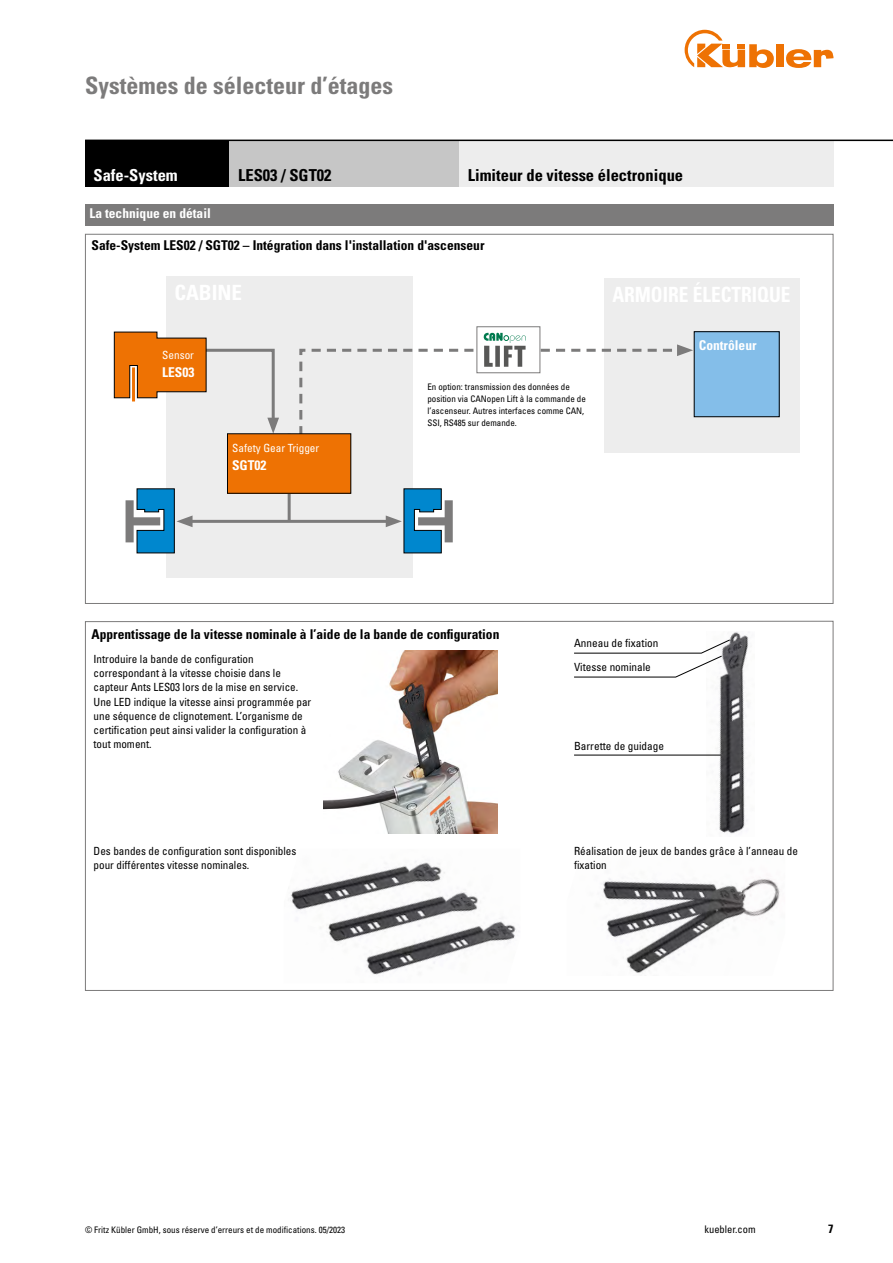
<style>
.page{position:relative;width:893px;height:1263px;background:#fff}
.page>*{position:absolute;margin:0;border:0;box-sizing:border-box;transform-origin:0 0}
.Kapitel{font:700 condensed 24px "Univers LT Std";color:#7c7b7b}
.t1{font:700 condensed 16.5px "Univers LT Std";color:#000}
.t2{font:700 condensed 16.5px "Univers LT Std";color:#fff}
.Bestellschlüssel{font:700 condensed 13.5px "Univers LT Std";color:#000}
.Bestellschlüssel-2{font:700 condensed 13.5px "Univers LT Std";color:#fff}
.t3{font:700 condensed 12px "Univers LT Std";color:#000}
._9_Text_fett{font:condensed 11.25px/14.2px "Univers LT Std";color:#000}
.t4{font:condensed 11.25px "Univers LT Std";color:#fff}
.t5{font:condensed 10.5px "Univers LT Std";color:#000}
.Bestellschlüssel-3{font:condensed 9px/12px "Univers LT Std";color:#000}
</style>
<div class="page">
<div style="left:776px;top:44px;width:8px;height:23px;background:#ee7203"></div>
<svg style="left:786px;top:49px;width:47px;height:19px"></svg>
<svg style="left:685px;top:30px;width:89px;height:38px"></svg>
<img style="left:707px;top:632px;width:42px;height:202px">
<svg style="left:574px;top:639px;width:156px;height:38px"></svg>
<hr style="left:574px;top:755px;width:147px;height:1px;background:#000">
<img style="left:323px;top:651px;width:175px;height:183px">
<img style="left:602px;top:878px;width:178px;height:95px">
<img style="left:290px;top:861px;width:227px;height:114px">
<div style="left:166px;top:276px;width:246px;height:302px;background:#ededed"></div>
<div style="left:604px;top:279px;width:195px;height:174px;background:#ededed"></div>
<hr style="left:187px;top:520px;width:204px;height:3px;background:#7c7b7b">
<hr style="left:288px;top:434px;width:3px;height:87px;background:#7c7b7b">
<div style="left:130px;top:517px;width:30px;height:8px;background:#7c7b7b"></div>
<div style="left:418px;top:517px;width:31px;height:8px;background:#7c7b7b"></div>
<div style="left:126px;top:500px;width:8px;height:42px;background:#7c7b7b"></div>
<div style="left:445px;top:500px;width:8px;height:42px;background:#7c7b7b"></div>
<svg style="left:136px;top:488px;width:57px;height:66px"></svg>
<svg style="left:386px;top:488px;width:56px;height:66px"></svg>
<svg style="left:114px;top:331px;width:165px;height:102px"></svg>
<hr style="left:132px;top:367px;width:3px;height:34px;background:#ee7203">
<svg style="left:299px;top:333px;width:394px;height:117px"></svg>
<div style="left:476px;top:326px;width:64px;height:47px;border:1px solid #7c7b7b"></div>
<div style="left:459px;top:140px;width:374px;height:47px;background:#ededed"></div>
<div style="left:85px;top:140px;width:145px;height:47px;background:#000"></div>
<div style="left:230px;top:140px;width:229px;height:47px;background:#c6c6c6"></div>
<div style="left:85px;top:204px;width:748px;height:21px;background:#7c7b7b"></div>
<div style="left:694px;top:332px;width:85px;height:85px;background:#84bee9"></div>
<div style="left:694px;top:331px;width:86px;height:86px;border:1px solid #000"></div>
<div style="left:227px;top:434px;width:124px;height:59px;background:#ee7203"></div>
<div style="left:227px;top:433px;width:124px;height:61px;border:1px solid #000"></div>
<hr style="left:85px;top:140px;width:808px;height:1px;background:#000">
<p class="Kapitel" style="left:85px;top:71px;width:309px">Systèmes de sélecteur d’étages</p>
<p class="t2" style="left:94px;top:165px;width:86px">Safe-System</p>
<p class="t1" style="left:238px;top:165px;width:95px">LES03 / SGT02</p>
<p class="t1" style="left:468px;top:165px;width:217px">Limiteur de vitesse électronique</p>
<p class="Bestellschlüssel-2" style="left:89px;top:205px;width:123px">La technique en détail</p>
<p class="Bestellschlüssel" style="left:91px;top:237px;width:394px">Safe-System LES02 / SGT02 – Intégration dans l'installation d'ascenseur</p>
<p class="t4" style="left:162px;top:348px;width:33px">Sensor</p>
<p class="Bestellschlüssel-2" style="left:162px;top:364px;width:34px">LES03</p>
<p class="t4" style="left:232px;top:441px;width:89px">Safety Gear Trigger</p>
<p class="Bestellschlüssel-2" style="left:232px;top:457px;width:36px">SGT02</p>
<p class="Bestellschlüssel-3" style="left:427px;top:381px;width:160px">En option: transmission des données de position via CANopen Lift à la commande de l’ascenseur. Autres interfaces comme CAN, SSI, RS485 sur demande.</p>
<p class="Bestellschlüssel-2" style="left:699px;top:337px;width:59px">Contrôleur</p>
<p class="Bestellschlüssel" style="left:91px;top:626px;width:409px">Apprentissage de la vitesse nominale à l’aide de la bande de configuration</p>
<p class="_9_Text_fett" style="left:94px;top:652px;width:219px">Introduire la bande de configuration correspondant à la vitesse choisie dans le capteur Ants LES03 lors de la mise en service.<br>Une LED indique la vitesse ainsi programmée par une séquence de clignotement. L’organisme de certification peut ainsi valider la configuration à tout moment.</p>
<p class="_9_Text_fett" style="left:574px;top:636px;width:86px">Anneau de fixation</p>
<p class="_9_Text_fett" style="left:574px;top:660px;width:78px">Vitesse nominale</p>
<p class="_9_Text_fett" style="left:574px;top:738px;width:91px">Barrette de guidage</p>
<p class="_9_Text_fett" style="left:94px;top:843px;width:204px">Des bandes de configuration sont disponibles pour différentes vitesse nominales.</p>
<p class="_9_Text_fett" style="left:574px;top:843px;width:225px">Réalisation de jeux de bandes grâce à l’anneau de fixation</p>
<p class="Bestellschlüssel-3" style="left:85px;top:1224px;width:262px">© Fritz Kübler GmbH, sous réserve d’erreurs et de modifications. 05/2023</p>
<p class="t5" style="left:704px;top:1223px;width:53px">kuebler.com</p>
<p class="t3" style="left:828px;top:1221px;width:7px">7</p>
</div>
